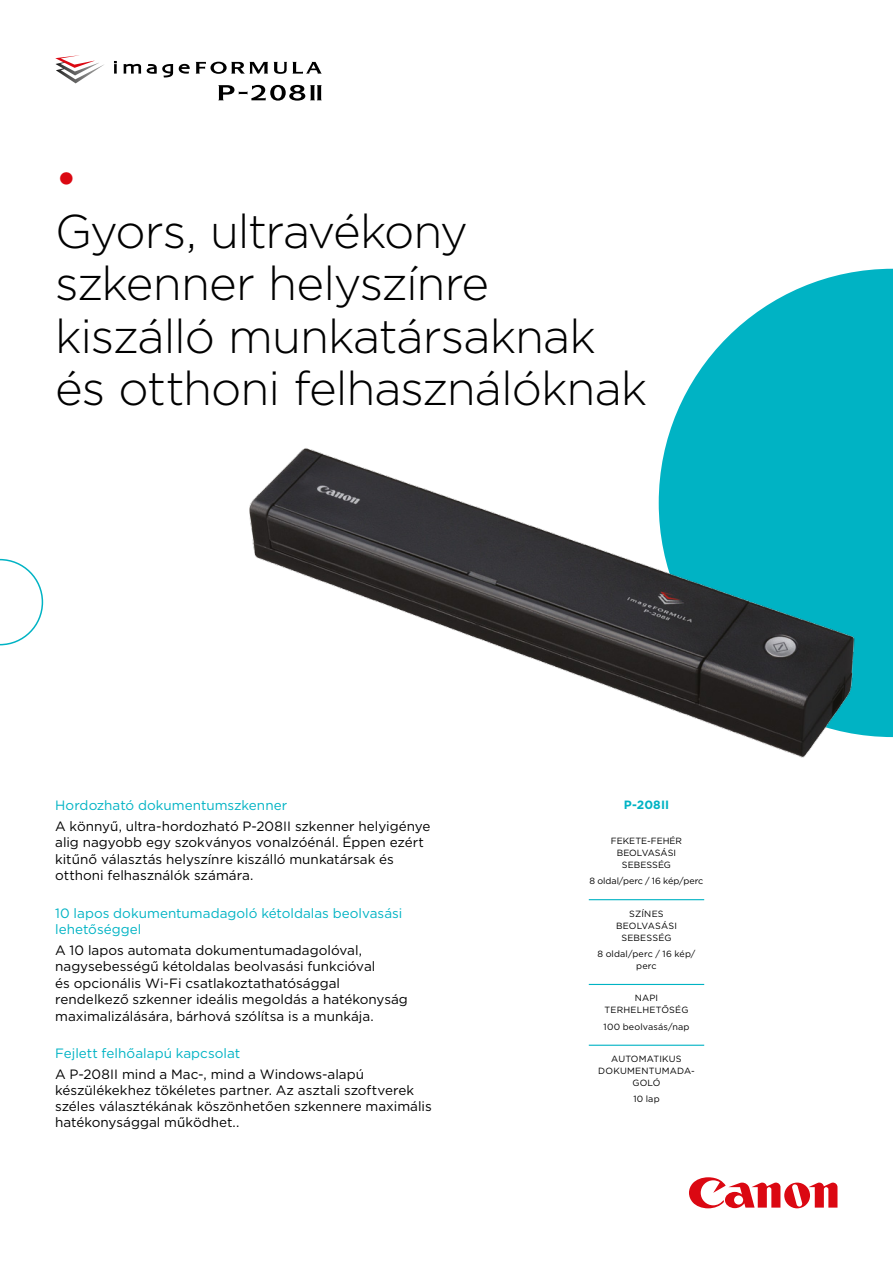
<style>
.page{position:relative;width:893px;height:1263px;background:#fff}
.page>*{position:absolute;margin:0;border:0;box-sizing:border-box;transform-origin:0 0}
.t1{font:300 47.25px/52.5px "Gotham";letter-spacing:-.02em;color:#000}
.t2{font:47.25px "Gotham";color:#db0812}
.t3{font:13.5px/16.5px "Gotham";color:#000}
.t4{font:13.5px/16.2px "Gotham";color:#00b3c4}
.t5{font:700 12px "Gotham";letter-spacing:.01em;color:#00b3c4}
.t6{font:9px/12px "Gotham";letter-spacing:.015em;color:#000;text-align:center}
.t7{font:9px "Gotham";letter-spacing:-.005em;color:#000}
</style>
<div class="page">
<svg style="left:689px;top:1177px;width:148px;height:31px"></svg>
<svg style="left:669px;top:269px;width:224px;height:468px;fill:#00b3c4"></svg>
<svg style="left:0;top:559px;width:43px;height:86px"></svg>
<hr style="left:589px;top:899px;width:115px;height:1px;background:#00b3c4">
<hr style="left:589px;top:984px;width:115px;height:1px;background:#00b3c4">
<hr style="left:589px;top:1045px;width:115px;height:1px;background:#00b3c4">
<img style="left:249px;top:432px;width:631px;height:326px">
<svg style="left:56px;top:62px;width:48px;height:21px"></svg>
<svg style="left:114px;top:61px;width:3px;height:13px"></svg>
<svg style="left:124px;top:64px;width:17px;height:10px"></svg>
<svg style="left:147px;top:64px;width:26px;height:13px"></svg>
<svg style="left:179px;top:62px;width:143px;height:12px"></svg>
<svg style="left:218px;top:85px;width:104px;height:16px"></svg>
<h1 class="t2" style="left:55px;top:148px;width:24px">•</h1>
<h1 class="t1" style="left:55px;top:203px;width:594px">Gyors, ultravékony szkenner helyszínre kiszálló munkatársaknak és otthoni felhasználóknak</h1>
<p class="t4" style="left:55px;top:797px;width:234px">Hordozható dokumentumszkenner</p>
<p class="t3" style="left:55px;top:817px;width:377px">A könnyű, ultra-hordozható P-208II szkenner helyigénye alig nagyobb egy szokványos vonalzóénál. Éppen ezért kitűnő választás helyszínre kiszálló munkatársak és otthoni felhasználók számára.</p>
<p class="t4" style="left:55px;top:905px;width:349px">10 lapos dokumentumadagoló kétoldalas beolvasási lehetőséggel</p>
<p class="t3" style="left:55px;top:941px;width:354px">A 10 lapos automata dokumentumadagolóval, nagysebességű kétoldalas beolvasási funkcióval<br>és opcionális Wi-Fi csatlakoztathatósággal rendelkező szkenner ideális megoldás a hatékonyság maximalizálására, bárhová szólítsa is a munkája.</p>
<p class="t4" style="left:55px;top:1045px;width:187px">Fejlett felhőalapú kapcsolat</p>
<p class="t3" style="left:55px;top:1065px;width:378px">A P-208II mind a Mac-, mind a Windows-alapú készülékekhez tökéletes partner. Az asztali szoftverek széles választékának köszönhetően szkennere maximális hatékonysággal működhet..</p>
<p class="t5" style="left:624px;top:797px;width:47px">P-208II</p>
<p class="t6" style="left:611px;top:834px;width:73px">FEKETE-FEHÉR<br>BEOLVASÁSI<br>SEBESSÉG</p>
<p class="t7" style="left:590px;top:875px;width:115px">8 oldal/perc / 16 kép/perc</p>
<p class="t6" style="left:616px;top:907px;width:62px">SZÍNES<br>BEOLVASÁSI<br>SEBESSÉG</p>
<p class="t6" style="left:597px;top:947px;width:99px">8 oldal/perc / 16 kép/ perc</p>
<p class="t6" style="left:605px;top:992px;width:85px">NAPI<br>TERHELHETŐSÉG</p>
<p class="t6" style="left:603px;top:1020px;width:87px">100 beolvasás/nap</p>
<p class="t6" style="left:598px;top:1053px;width:98px">AUTOMATIKUS<br>DOKUMENTUMADA-<br>GOLÓ</p>
<p class="t6" style="left:633px;top:1093px;width:28px">10 lap</p>
</div>
